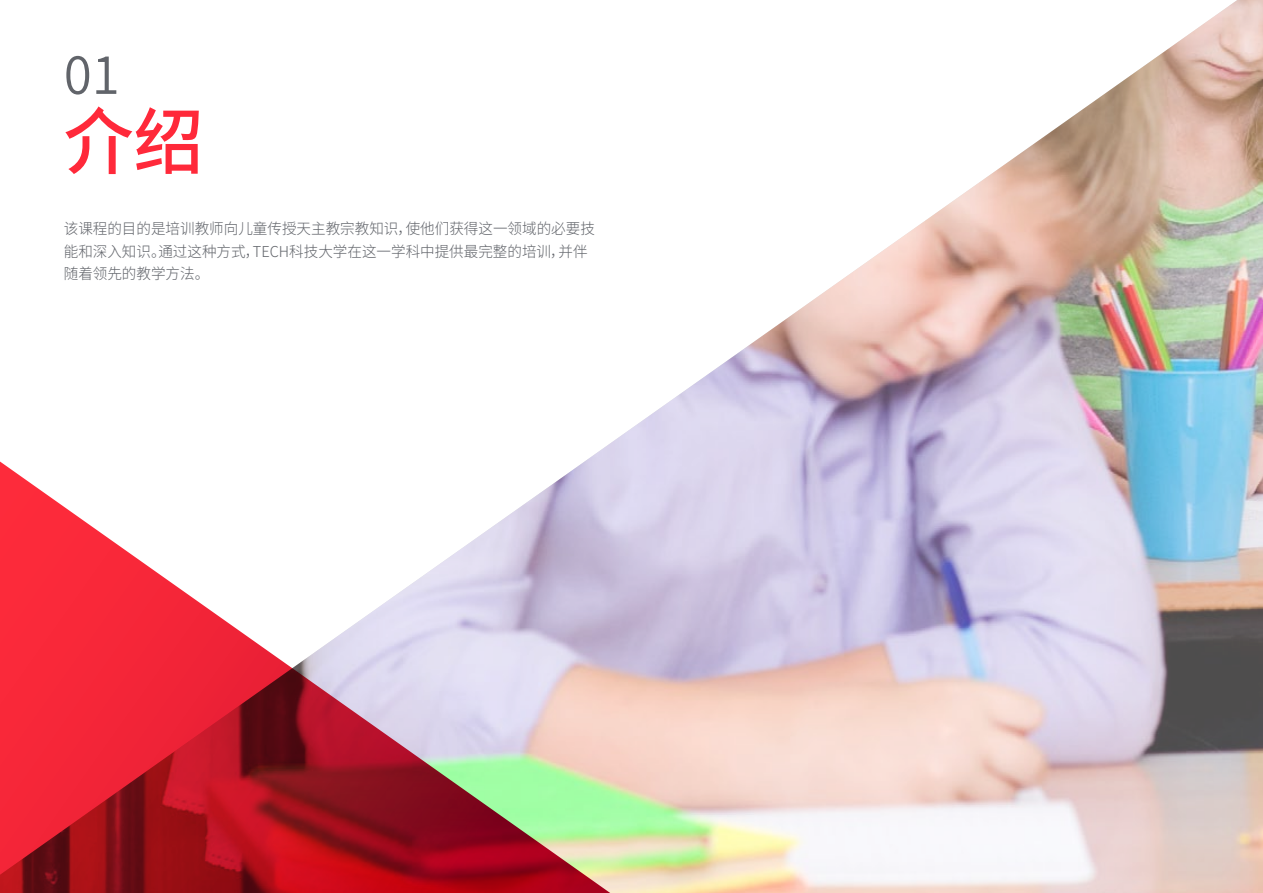
<style>
.page{position:relative;width:1263px;height:893px;background:#fff}
.page>*{position:absolute;margin:0;border:0;box-sizing:border-box;transform-origin:0 0}
.t1{font:500 72px "Source Han Sans CN";color:#ff293a}
.t2{font:52.5px "Source Han Sans CN";color:#61646a}
.t3{font:300 15px/22.5px "Source Han Sans CN";color:#61646a}
</style>
<div class="page">
<img style="left:607px;top:0;width:656px;height:893px">
<svg style="left:0;top:446px;width:640px;height:447px"></svg>
<h2 class="t2" style="left:64px;top:45px;width:57px">01</h2>
<h1 class="t1" style="left:64px;top:101px;width:141px">介绍</h1>
<p class="t3" style="left:64px;top:218px;width:533px">该课程的目的是培训教师向儿童传授天主教宗教知识，使他们获得这一领域的必要技能和深入知识。通过这种方式，TECH科技大学在这一学科中提供最完整的培训，并伴随着领先的教学方法。</p>
</div>
